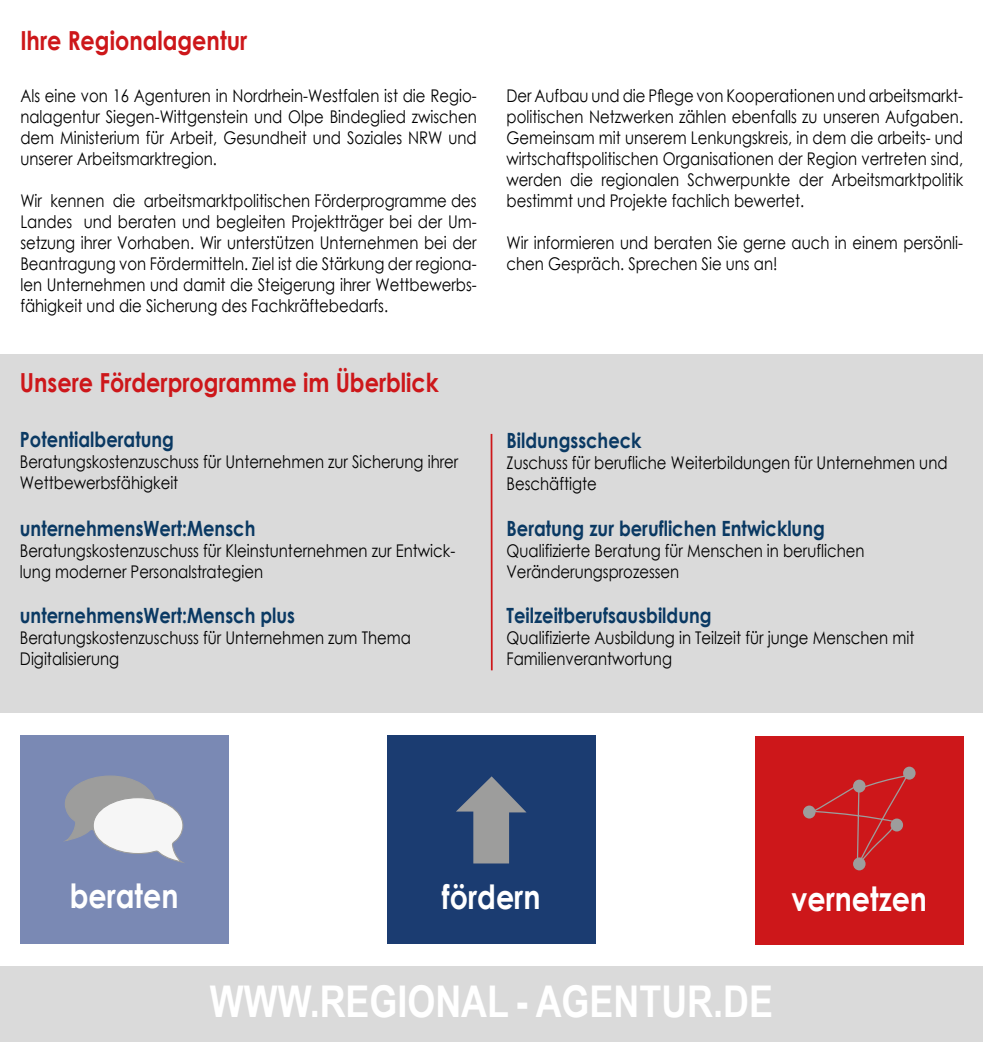
<style>
.page{position:relative;width:983px;height:1042px;background:#fff}
.page>*{position:absolute;margin:0;border:0;box-sizing:border-box;transform-origin:0 0}
.t1{font:700 43.75px "Arial Narrow";color:#fff}
.t2{font:700 33.43px "Century Gothic";color:#fff;scale:.85 1}
.t3{font:700 26.25px "Century Gothic";color:#cd171a;scale:.85 1}
.t4{font:700 21px "Century Gothic";color:#0a3963;scale:.85 1}
.t5{font:17.5px/21px "Century Gothic";color:#000;scale:.85 1}
</style>
<div class="page">
<div style="left:0;top:354px;width:982px;height:358px;background:#dadada"></div>
<div style="left:0;top:967px;width:982px;height:75px;background:#dadada"></div>
<div style="left:387px;top:735px;width:208px;height:208px;background:#1b3c71"></div>
<svg style="left:456px;top:776px;width:70px;height:87px"></svg>
<div style="left:754px;top:736px;width:209px;height:208px;background:#cd171a"></div>
<svg style="left:852px;top:857px;width:13px;height:13px"></svg>
<svg style="left:902px;top:766px;width:13px;height:13px"></svg>
<svg style="left:802px;top:805px;width:13px;height:13px"></svg>
<svg style="left:805px;top:772px;width:106px;height:95px"></svg>
<div style="left:20px;top:735px;width:208px;height:208px;background:#7a89b4"></div>
<svg style="left:64px;top:775px;width:120px;height:88px"></svg>
<hr style="left:490px;top:434px;width:2px;height:236px;background:#cd171a">
<h3 class="t3" style="left:20px;top:24px;width:268px">Ihre Regionalagentur</h3>
<p class="t5" style="left:20px;top:85px;width:538px;text-align:justify">Als eine von 16 Agenturen in Nordrhein-Westfalen ist die Regio&shy;nalagentur Siegen-Wittgenstein und Olpe Bindeglied zwischen dem Ministerium für Arbeit, Gesundheit und Soziales NRW und unserer Arbeitsmarktregion.</p>
<p class="t5" style="left:20px;top:190px;width:538px;text-align:justify">Wir kennen die arbeitsmarktpolitischen Förderprogramme des Landes und beraten und begleiten Projektträger bei der Um&shy;setzung ihrer Vorhaben. Wir unterstützen Unternehmen bei der Beantragung von Fördermitteln. Ziel ist die Stärkung der regiona&shy;len Unternehmen und damit die Steigerung ihrer Wettbewerbs&shy;fähigkeit und die Sicherung des Fachkräftebedarfs.</p>
<h3 class="t3" style="left:20px;top:366px;width:494px">Unsere Förderprogramme im Überblick</h3>
<p class="t4" style="left:20px;top:426px;width:183px">Potentialberatung</p>
<p class="t5" style="left:20px;top:451px;width:517px">Beratungskostenzuschuss für Unternehmen zur Sicherung ihrer<br>Wettbewerbsfähigkeit</p>
<p class="t4" style="left:20px;top:515px;width:278px">unternehmensWert:Mensch</p>
<p class="t5" style="left:20px;top:539px;width:513px">Beratungskostenzuschuss für Kleinstunternehmen zur Entwick&shy;lung moderner Personalstrategien</p>
<p class="t4" style="left:20px;top:602px;width:325px">unternehmensWert:Mensch plus</p>
<p class="t5" style="left:20px;top:626px;width:461px">Beratungskostenzuschuss für Unternehmen zum Thema<br>Digitalisierung</p>
<p class="t5" style="left:506px;top:85px;width:538px;text-align:justify">Der Aufbau und die Pflege von Kooperationen und arbeitsmarkt&shy;politischen Netzwerken zählen ebenfalls zu unseren Aufgaben.<br>Gemeinsam mit unserem Lenkungskreis, in dem die arbeits- und wirtschaftspolitischen Organisationen der Region vertreten sind, werden die regionalen Schwerpunkte der Arbeitsmarktpolitik bestimmt und Projekte fachlich bewertet.</p>
<p class="t5" style="left:506px;top:232px;width:538px">Wir informieren und beraten Sie gerne auch in einem persönli&shy;chen Gespräch. Sprechen Sie uns an!</p>
<p class="t4" style="left:506px;top:427px;width:160px">Bildungsscheck</p>
<p class="t5" style="left:506px;top:452px;width:520px">Zuschuss für berufliche Weiterbildungen für Unternehmen und<br>Beschäftigte</p>
<p class="t4" style="left:506px;top:515px;width:376px">Beratung zur beruflichen Entwicklung</p>
<p class="t5" style="left:506px;top:540px;width:422px">Qualifizierte Beratung für Menschen in beruflichen<br>Veränderungsprozessen</p>
<p class="t4" style="left:506px;top:602px;width:243px">Teilzeitberufsausbildung</p>
<p class="t5" style="left:506px;top:627px;width:481px">Qualifizierte Ausbildung in Teilzeit für junge Menschen mit<br>Familienverantwortung</p>
<h2 class="t2" style="left:70px;top:874px;width:129px">beraten</h2>
<h2 class="t2" style="left:442px;top:876px;width:117px">fördern</h2>
<h2 class="t2" style="left:791px;top:877px;width:161px">vernetzen</h2>
<h1 class="t1" style="left:210px;top:968px;width:564px">WWW.REGIONAL - AGENTUR.DE</h1>
</div>
